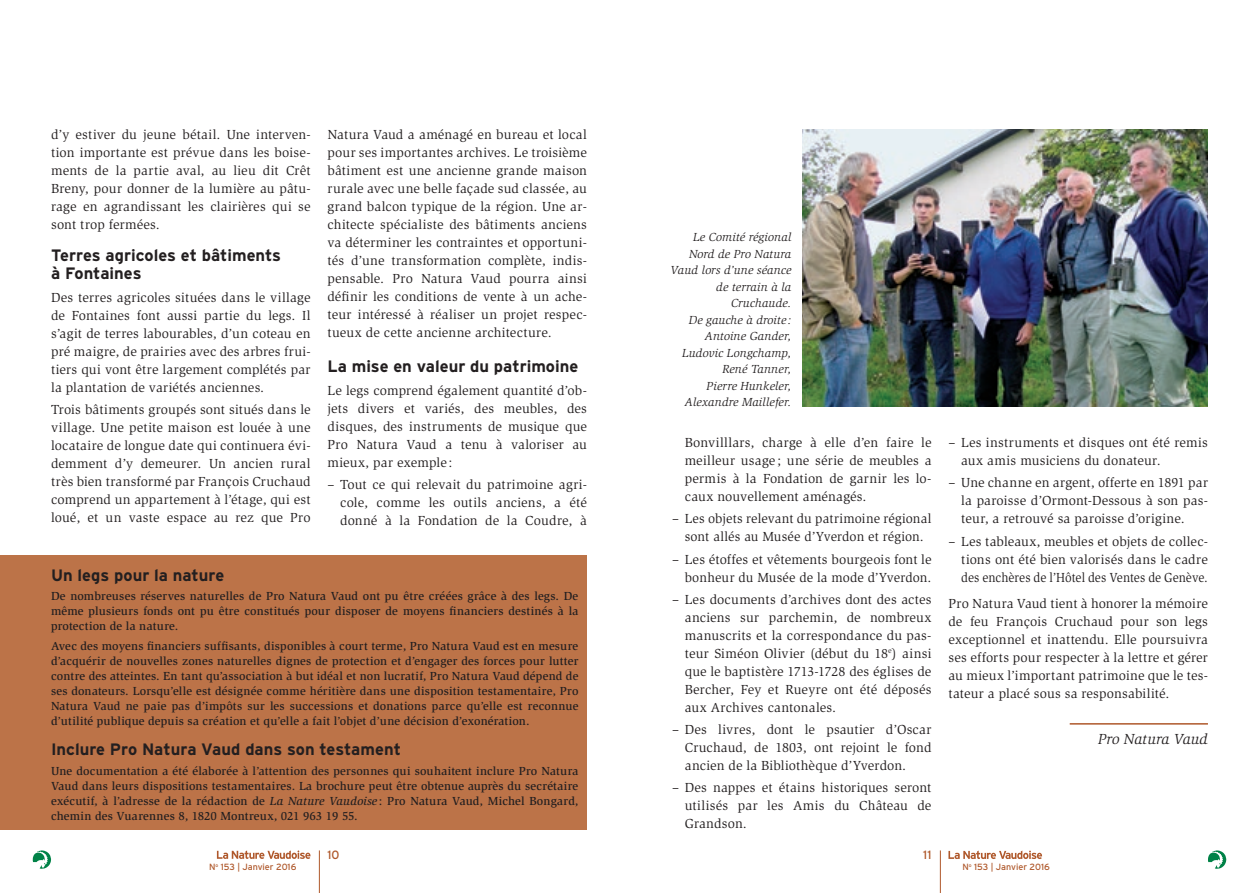
<style>
.page{position:relative;width:1259px;height:893px;background:#fff}
.page>*{position:absolute;margin:0;border:0;box-sizing:border-box;transform-origin:0 0}
.t1{font:700 16.5px/18px "Interstate";color:#231f20}
.t2{font:italic 15px "Slimbach Std";color:#231f20}
.t3{font:13.5px/18px "Slimbach Std";letter-spacing:.01em;color:#231f20;text-align:justify}
.t4{font:500 12px/15px "Slimbach Std";letter-spacing:.01em;color:#231f20;text-align:justify}
.t5{font:italic 12px/16.5px "Slimbach Std";letter-spacing:.01em;color:#231f20;text-align:right}
.t6{font:12px "Interstate";color:#af582b}
.t7{font:9px "Interstate";color:#af582b}
.s1{font-style:italic}
</style>
<div class="page">
<hr style="left:319px;top:850px;width:1px;height:43px;background:#af582b">
<svg style="left:33px;top:850px;width:18px;height:19px"></svg>
<hr style="left:940px;top:850px;width:1px;height:43px;background:#af582b">
<svg style="left:1208px;top:850px;width:18px;height:19px"></svg>
<svg style="left:948px;top:851px;width:94px;height:8px"></svg>
<svg style="left:217px;top:850px;width:93px;height:9px"></svg>
<div style="left:0;top:555px;width:587px;height:274px;background:#bc7348"></div>
<img style="left:803px;top:130px;width:405px;height:276px">
<hr style="left:1069px;top:723px;width:139px;height:2px;background:#af582b">
<p class="t3" style="left:51px;top:126px;width:261px">d’y estiver du jeune bétail. Une interven&shy;tion importante est prévue dans les boise&shy;ments de la partie aval, au lieu dit Crêt Breny, pour donner de la lumière au pâtu&shy;rage en agrandissant les clairières qui se sont trop fermées.</p>
<p class="t1" style="left:51px;top:247px;width:231px">Terres agricoles et bâtiments à Fontaines</p>
<p class="t3" style="left:51px;top:288px;width:261px">Des terres agricoles situées dans le village de Fontaines font aussi partie du legs. Il s’agit de terres labourables, d’un coteau en pré maigre, de prairies avec des arbres frui&shy;tiers qui vont être largement complétés par la plantation de variétés anciennes.</p>
<p class="t3" style="left:51px;top:401px;width:261px">Trois bâtiments groupés sont situés dans le village. Une petite maison est louée à une locataire de longue date qui continuera évi&shy;demment d’y demeurer. Un ancien rural très bien transformé par François Cruchaud comprend un appartement à l’étage, qui est loué, et un vaste espace au rez que Pro</p>
<p class="t3" style="left:327px;top:126px;width:261px">Natura Vaud a aménagé en bureau et local pour ses importantes archives. Le troisième bâtiment est une ancienne grande maison rurale avec une belle façade sud classée, au grand balcon typique de la région. Une ar&shy;chitecte spécialiste des bâtiments anciens va déterminer les contraintes et opportuni&shy;tés d’une transformation complète, indis&shy;pensable. Pro Natura Vaud pourra ainsi définir les conditions de vente à un ache&shy;teur intéressé à réaliser un projet respec&shy;tueux de cette ancienne architecture.</p>
<p class="t1" style="left:327px;top:357px;width:252px">La mise en valeur du patrimoine</p>
<p class="t3" style="left:327px;top:381px;width:261px">Le legs comprend également quantité d’ob&shy;jets divers et variés, des meubles, des disques, des instruments de musique que Pro Natura Vaud a tenu à valoriser au mieux, par exemple :</p>
<p class="t3" style="left:340px;top:475px;width:248px;text-indent:-13px">– Tout ce qui relevait du patrimoine agri&shy;cole, comme les outils anciens, a été donné à la Fondation de la Coudre, à</p>
<p class="t1" style="left:51px;top:566px;width:175px">Un legs pour la nature</p>
<p class="t4" style="left:51px;top:589px;width:529px">De nombreuses réserves naturelles de Pro Natura Vaud ont pu être créées grâce à des legs. De même plusieurs fonds ont pu être constitués pour disposer de moyens financiers destinés à la protection de la nature.</p>
<p class="t4" style="left:51px;top:638px;width:529px">Avec des moyens financiers suffisants, disponibles à court terme, Pro Natura Vaud est en mesure d’acquérir de nouvelles zones naturelles dignes de protection et d’engager des forces pour lutter contre des atteintes. En tant qu’association à but idéal et non lucratif, Pro Natura Vaud dépend de ses donateurs. Lorsqu’elle est désignée comme héritière dans une disposition testamentaire, Pro Natura Vaud ne paie pas d’impôts sur les successions et donations parce qu’elle est reconnue d’utilité publique depuis sa création et qu’elle a fait l’objet d’une décision d’exonération.</p>
<p class="t1" style="left:51px;top:740px;width:351px">Inclure Pro Natura Vaud dans son testament</p>
<p class="t4" style="left:51px;top:763px;width:529px">Une documentation a été élaborée à l’attention des personnes qui souhaitent inclure Pro Natura Vaud dans leurs dispositions testamentaires. La brochure peut être obtenue auprès du secrétaire exécutif, à l’adresse de la rédaction de <span class="s1">La Nature Vaudoise</span> : Pro Natura Vaud, Michel Bongard, chemin des Vuarennes 8, 1820 Montreux, 021 963 19 55.</p>
<p class="t5" style="left:670px;top:229px;width:122px">Le Comité régional<br>Nord de Pro Natura<br>Vaud lors d’une séance de terrain à la<br>Cruchaude.<br>De gauche à droite :<br>Antoine Gander,<br>Ludovic Longchamp,<br>René Tanner,<br>Pierre Hunkeler,<br>Alexandre Maillefer.</p>
<p class="t3" style="left:685px;top:434px;width:248px">Bonvilllars, charge à elle d’en faire le meilleur usage ; une série de meubles a permis à la Fondation de garnir les lo&shy;caux nouvellement aménagés.</p>
<p class="t3" style="left:672px;top:510px;width:261px;text-align:center">– Les objets relevant du patrimoine régional sont allés au Musée d’Yverdon et région.</p>
<p class="t3" style="left:672px;top:550px;width:261px;text-align:right">– Les étoffes et vêtements bourgeois font le bonheur du Musée de la mode d’Yverdon.</p>
<p class="t3" style="left:685px;top:590px;width:248px;text-indent:-13px">– Les documents d’archives dont des actes anciens sur parchemin, de nombreux manuscrits et la correspondance du pas&shy;teur Siméon Olivier (début du 18<sup>e</sup>) ainsi que le baptistère 1713-1728 des églises de Bercher, Fey et Rueyre ont été déposés aux Archives cantonales.</p>
<p class="t3" style="left:685px;top:721px;width:248px;text-indent:-13px">– Des livres, dont le psautier d’Oscar Cruchaud, de 1803, ont rejoint le fond ancien de la Bibliothèque d’Yverdon.</p>
<p class="t3" style="left:685px;top:779px;width:248px;text-indent:-13px">– Des nappes et étains historiques seront utilisés par les Amis du Château de Grandson.</p>
<p class="t6" style="left:327px;top:848px;width:14px">10</p>
<p class="t6" style="left:923px;top:848px;width:10px">11</p>
<p class="t3" style="left:961px;top:434px;width:248px;text-indent:-13px">– Les instruments et disques ont été remis aux amis musiciens du donateur.</p>
<p class="t3" style="left:961px;top:474px;width:248px;text-indent:-13px">– Une channe en argent, offerte en 1891 par la paroisse d’Ormont-Dessous à son pas&shy;teur, a retrouvé sa paroisse d’origine.</p>
<p class="t3" style="left:961px;top:532px;width:248px;text-indent:-13px">– Les tableaux, meubles et objets de collec&shy;tions ont été bien valorisés dans le cadre des enchères de l’Hôtel des Ventes de Genève.</p>
<p class="t3" style="left:948px;top:595px;width:261px">Pro Natura Vaud tient à honorer la mémoire de feu François Cruchaud pour son legs exceptionnel et inattendu. Elle poursuivra ses efforts pour respecter à la lettre et gérer au mieux l’important patrimoine que le tes&shy;tateur a placé sous sa responsabilité.</p>
<p class="t2" style="left:1098px;top:731px;width:111px">Pro Natura Vaud</p>
<p class="t7" style="left:209px;top:862px;width:89px">N<sup>o</sup> 153 | Janvier 2016</p>
<p class="t7" style="left:962px;top:862px;width:89px">N<sup>o</sup> 153 | Janvier 2016</p>
</div>
